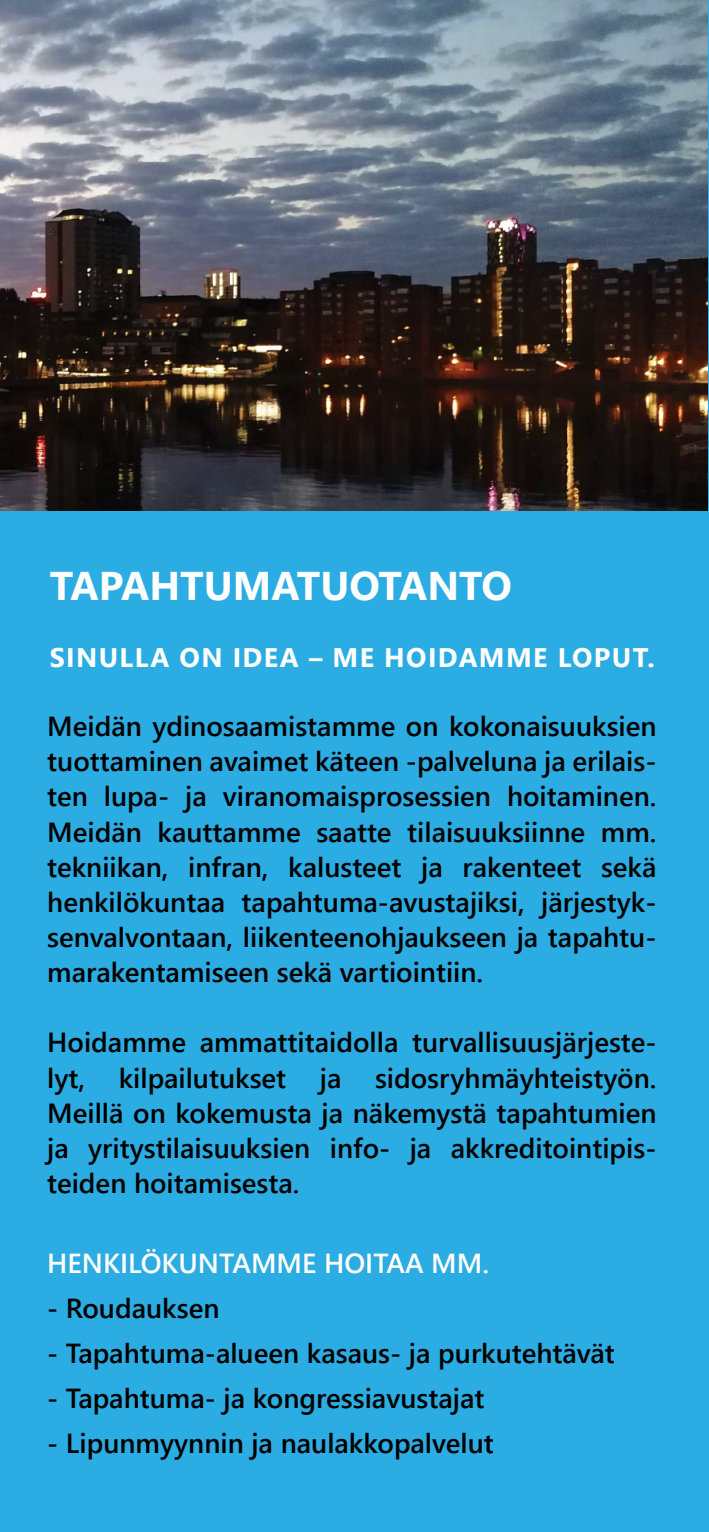
<style>
.page{position:relative;width:709px;height:1532px;background:#fff}
.page>*{position:absolute;margin:0;border:0;box-sizing:border-box;transform-origin:0 0}
.t1{font:700 40px "Segoe UI";color:#fff}
.t2{font:600 27.5px/35px "Segoe UI";color:#000;text-align:justify}
.t3{font:600 27.5px "Segoe UI";color:#fffefe}
.t4{font:700 26.75px "Segoe UI";letter-spacing:.05em;color:#fff}
</style>
<div class="page">
<div style="left:0;top:0;width:709px;height:1531px;background:#2bace2"></div>
<img style="left:0;top:0;width:707px;height:511px">
<h1 class="t1" style="left:50px;top:547px;width:463px">TAPAHTUMATUOTANTO</h1>
<p class="t4" style="left:50px;top:632px;width:606px">SINULLA ON IDEA – ME HOIDAMME LOPUT.</p>
<p class="t2" style="left:47px;top:706px;width:611px">Meidän ydinosaamistamme on kokonaisuuksien tuottaminen avaimet käteen -palveluna ja erilais&shy;ten lupa- ja viranomaisprosessien hoitaminen.<br>Meidän kauttamme saatte tilaisuuksiinne mm. tekniikan, infran, kalusteet ja rakenteet sekä henkilökuntaa tapahtuma-avustajiksi, järjestyk&shy;senvalvontaan, liikenteenohjaukseen ja tapahtu&shy;marakentamiseen sekä vartiointiin.</p>
<p class="t2" style="left:47px;top:1022px;width:611px">Hoidamme ammattitaidolla turvallisuusjärjeste&shy;lyt, kilpailutukset ja sidosryhmäyhteistyön.<br>Meillä on kokemusta ja näkemystä tapahtumien ja yritystilaisuuksien info- ja akkreditointipis&shy;teiden hoitamisesta.</p>
<p class="t3" style="left:47px;top:1236px;width:443px">HENKILÖKUNTAMME HOITAA MM.</p>
<p class="t2" style="left:47px;top:1288px;width:174px">- Roudauksen</p>
<p class="t2" style="left:47px;top:1333px;width:569px">- Tapahtuma-alueen kasaus- ja purkutehtävät</p>
<p class="t2" style="left:47px;top:1378px;width:439px">- Tapahtuma- ja kongressiavustajat</p>
<p class="t2" style="left:47px;top:1423px;width:448px">- Lipunmyynnin ja naulakkopalvelut</p>
</div>
